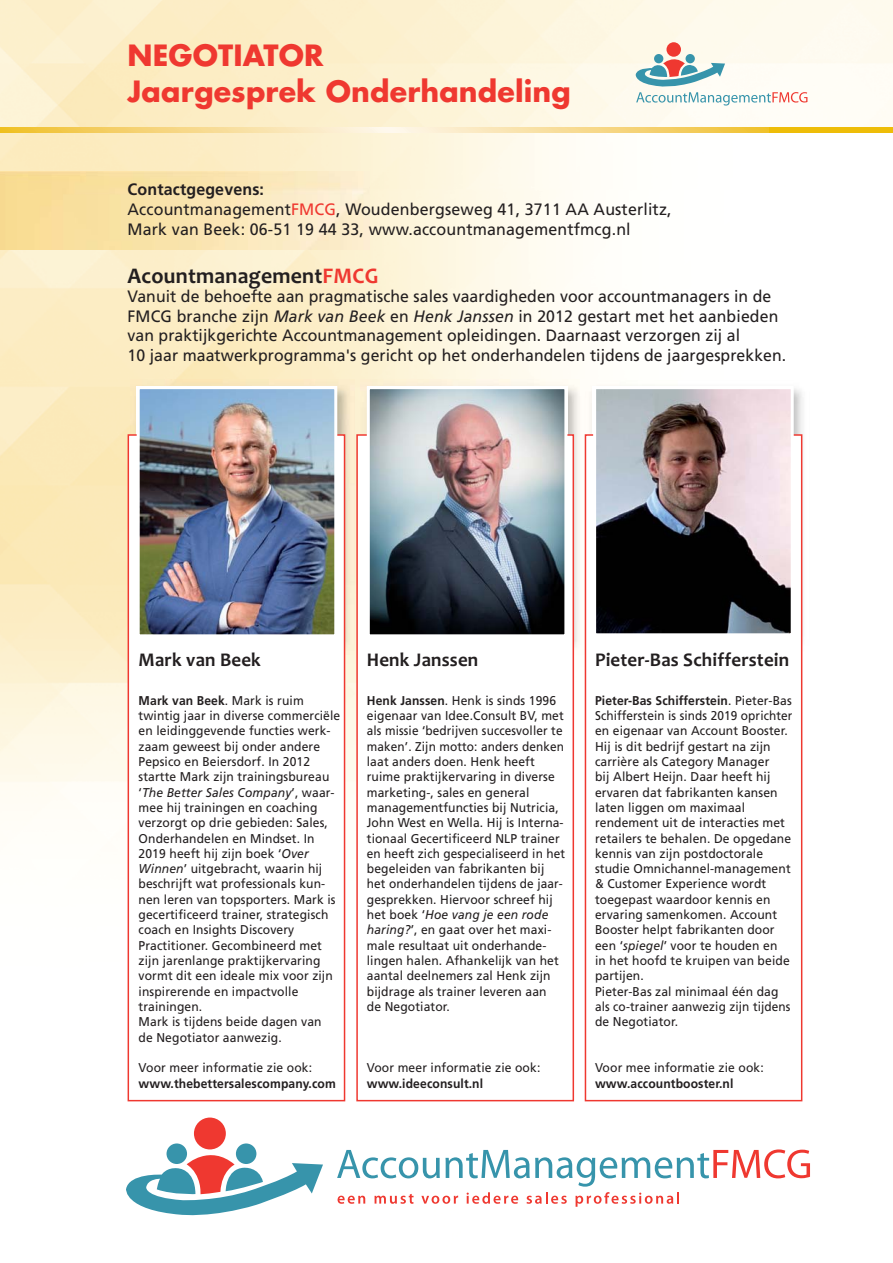
<style>
.page{position:relative;width:893px;height:1263px;background:#fff}
.page>*{position:absolute;margin:0;border:0;box-sizing:border-box;transform-origin:0 0}
.t1{font:700 28.5px/36px "Futura";letter-spacing:.005em;color:#ef3830}
.t2{font:700 22.5px "Candara";letter-spacing:.01em;color:#231f20}
.t3{font:700 19.5px "Candara";letter-spacing:.01em;color:#231f20}
.t4{font:16.5px/19.5px "Frutiger";letter-spacing:.005em;color:#231f20;scale:.96 1}
.t5{font:16.5px/19.8px "Frutiger";letter-spacing:.005em;color:#231f20}
.t6{font:12.75px/15.3px "Frutiger";letter-spacing:.01em;color:#231f20;scale:.95 1}
.t7{font:700 12.75px "Frutiger";letter-spacing:.01em;color:#231f20;scale:.95 1}
.s1{font-weight:700}
.s2{color:#ef3830}
.s3{font-style:italic}
</style>
<div class="page">
<img style="left:0;top:0;width:893px;height:128px">
<svg style="left:0;top:128px;width:769px;height:5px;background:#f6da8d"></svg>
<div style="left:769px;top:128px;width:124px;height:5px;background:#eebd08"></div>
<div style="left:666px;top:42px;width:15px;height:15px;background:#ef3830;border-radius:50%"></div>
<svg style="left:636px;top:54px;width:171px;height:52px"></svg>
<div style="left:194px;top:1117px;width:32px;height:32px;background:#ef3830;border-radius:50%"></div>
<svg style="left:126px;top:1143px;width:197px;height:72px"></svg>
<svg style="left:337px;top:1149px;width:473px;height:58px"></svg>
<img style="left:131px;top:380px;width:223px;height:274px">
<img style="left:361px;top:380px;width:223px;height:274px">
<div style="left:358px;top:436px;width:215px;height:664px;background:#fff"></div>
<div style="left:356px;top:434px;width:218px;height:667px;border:2px solid #ef3830"></div>
<div style="left:585px;top:434px;width:217px;height:667px;border:2px solid #ef3830"></div>
<div style="left:129px;top:436px;width:215px;height:664px;background:#fff"></div>
<div style="left:128px;top:434px;width:217px;height:667px;border:2px solid #ef3830"></div>
<img style="left:141px;top:390px;width:192px;height:243px">
<div style="left:137px;top:386px;width:200px;height:251px;border:3px solid #fff"></div>
<img style="left:371px;top:390px;width:192px;height:243px">
<div style="left:367px;top:386px;width:200px;height:251px;border:3px solid #fff"></div>
<img style="left:597px;top:390px;width:193px;height:242px">
<div style="left:593px;top:386px;width:201px;height:250px;border:3px solid #fff"></div>
<h1 class="t1" style="left:128px;top:40px;width:445px">NEGOTIATOR<br>Jaargesprek Onderhandeling</h1>
<p class="t5" style="left:128px;top:181px;width:546px"><span class="s1">Contactgegevens:<br></span>Accountmanagement<span class="s2">FMCG</span>, Woudenbergseweg 41, 3711 AA Austerlitz,<br>Mark van Beek: 06-51 19 44 33, www.accountmanagementfmcg.nl</p>
<h2 class="t2" style="left:128px;top:267px;width:252px">Acountmanagement<span class="s2">FMCG</span></h2>
<p class="t4" style="left:128px;top:288px;width:688px">Vanuit de behoefte aan pragmatische sales vaardigheden voor accountmanagers in de FMCG branche zijn <span class="s3">Mark van Beek</span> en <span class="s3">Henk Janssen</span> in 2012 gestart met het aanbieden van praktijkgerichte Accountmanagement opleidingen. Daarnaast verzorgen zij al<br>10 jaar maatwerkprogramma's gericht op het onderhandelen tijdens de jaargesprekken.</p>
<h3 class="t3" style="left:139px;top:653px;width:124px">Mark van Beek</h3>
<p class="t6" style="left:139px;top:694px;width:214px"><span class="s1">Mark van Beek</span>. Mark is ruim twintig jaar in diverse commerciële en leidinggevende functies werk&shy;zaam geweest bij onder andere<br>Pepsico en Beiersdorf. In 2012 startte Mark zijn trainingsbureau ‘<span class="s3">The Better Sales Company</span>’, waar&shy;mee hij trainingen en coaching verzorgt op drie gebieden: Sales,<br>Onderhandelen en Mindset. In<br>2019 heeft hij zijn boek ‘<span class="s3">Over<br>Winnen</span>’ uitgebracht, waarin hij beschrijft wat professionals kun&shy;nen leren van topsporters. Mark is gecertificeerd trainer, strategisch coach en Insights Discovery<br>Practitioner. Gecombineerd met zijn jarenlange praktijkervaring vormt dit een ideale mix voor zijn inspirerende en impactvolle trainingen.<br>Mark is tijdens beide dagen van<br>de Negotiator aanwezig.</p>
<p class="t6" style="left:139px;top:1061px;width:184px">Voor meer informatie zie ook:</p>
<p class="t7" style="left:139px;top:1078px;width:209px">www.thebettersalescompany.com</p>
<h3 class="t3" style="left:367px;top:653px;width:113px">Henk Janssen</h3>
<p class="t6" style="left:367px;top:694px;width:210px"><span class="s1">Henk Janssen</span>. Henk is sinds 1996 eigenaar van Idee.Consult BV, met als missie ‘bedrijven succesvoller te maken’. Zijn motto: anders denken laat anders doen. Henk heeft ruime praktijkervaring in diverse marketing-, sales en general managementfuncties bij Nutricia,<br>John West en Wella. Hij is Interna&shy;tionaal Gecertificeerd NLP trainer en heeft zich gespecialiseerd in het begeleiden van fabrikanten bij het onderhandelen tijdens de jaar&shy;gesprekken. Hiervoor schreef hij het boek ‘<span class="s3">Hoe vang je een rode haring?</span>’, en gaat over het maxi&shy;male resultaat uit onderhande&shy;lingen halen. Afhankelijk van het aantal deelnemers zal Henk zijn bijdrage als trainer leveren aan<br>de Negotiator.</p>
<p class="t6" style="left:367px;top:1061px;width:184px">Voor meer informatie zie ook:</p>
<p class="t7" style="left:367px;top:1078px;width:124px">www.ideeconsult.nl</p>
<h3 class="t3" style="left:595px;top:653px;width:196px">Pieter-Bas Schifferstein</h3>
<p class="t6" style="left:595px;top:694px;width:209px"><span class="s1">Pieter-Bas Schifferstein</span>. Pieter-Bas<br>Schifferstein is sinds 2019 oprichter en eigenaar van Account Booster.<br>Hij is dit bedrijf gestart na zijn carrière als Category Manager<br>bij Albert Heijn. Daar heeft hij ervaren dat fabrikanten kansen laten liggen om maximaal rendement uit de interacties met retailers te behalen. De opgedane kennis van zijn postdoctorale studie Omnichannel-management &amp; Customer Experience wordt toegepast waardoor kennis en ervaring samenkomen. Account<br>Booster helpt fabrikanten door een ‘<span class="s3">spiegel</span>’ voor te houden en<br>in het hoofd te kruipen van beide partijen.<br>Pieter-Bas zal minimaal één dag als co-trainer aanwezig zijn tijdens de Negotiator.</p>
<p class="t6" style="left:595px;top:1061px;width:179px">Voor mee informatie zie ook:</p>
<p class="t7" style="left:595px;top:1078px;width:147px">www.accountbooster.nl</p>
</div>
